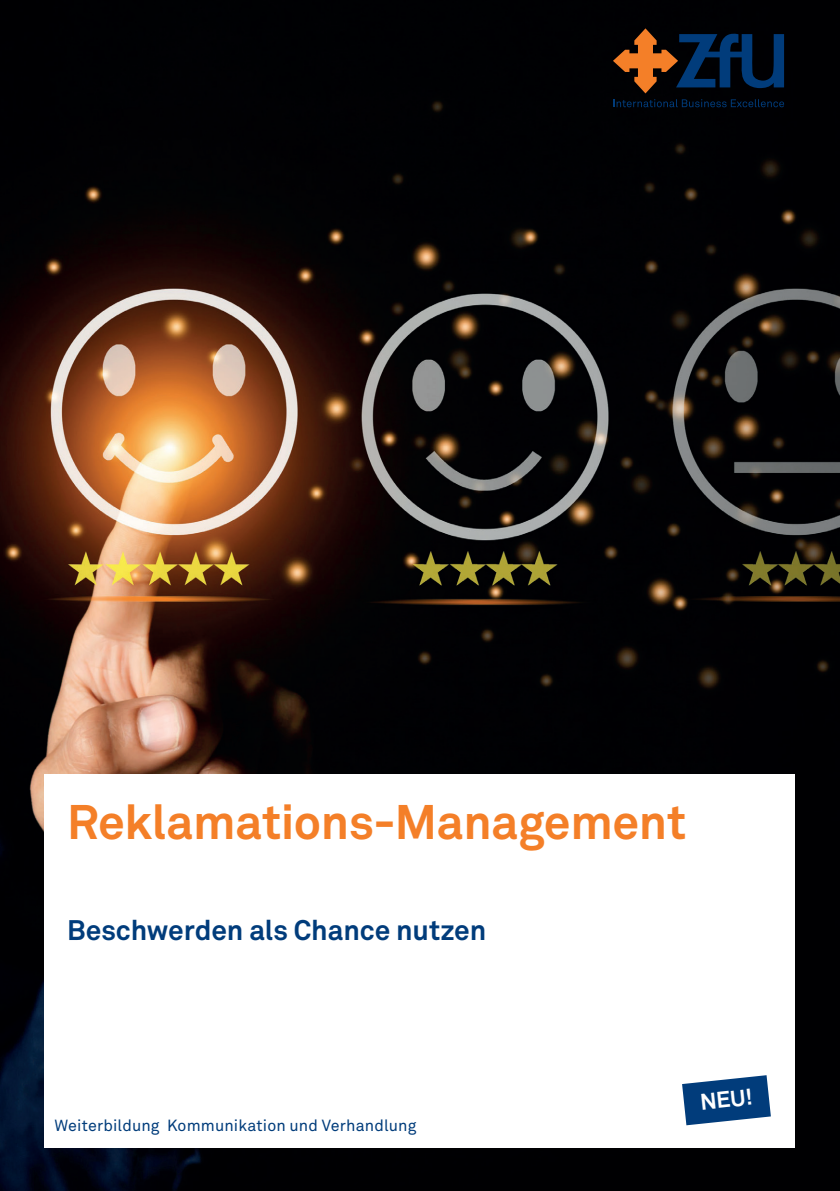
<style>
.page{position:relative;width:840px;height:1191px;background:#fff}
.page>*{position:absolute;margin:0;border:0;box-sizing:border-box;transform-origin:0 0}
.t1{font:700 48px "Akkurat Office";letter-spacing:-.01em;color:#f47f28}
.t2{font:700 28px "Akkurat Office";letter-spacing:-.005em;color:#013c7b}
.t3{font:700 22.6px "Akkurat Office";color:#fff}
.t4{font:16px "Akkurat Office";letter-spacing:.01em;color:#013c7b}
</style>
<div class="page">
<img style="left:0;top:0;width:839px;height:1191px">
<svg style="left:612px;top:28px;width:171px;height:65px;background:#242329"></svg>
<svg style="left:613px;top:99px;width:170px;height:8px"></svg>
<div style="left:44px;top:774px;width:750px;height:373px;background:#fff"></div>
<svg style="left:682px;top:1075px;width:88px;height:50px"></svg>
<h1 class="t1" style="left:67px;top:792px;width:620px">Reklamations-Management</h1>
<h2 class="t2" style="left:67px;top:913px;width:420px">Beschwerden als Chance nutzen</h2>
<p class="t4" style="left:54px;top:1116px;width:363px">Weiterbildung Kommunikation und Verhandlung</p>
<h3 class="t3" style="left:698px;top:1088px;width:54px;rotate:-6deg">NEU!</h3>
</div>
